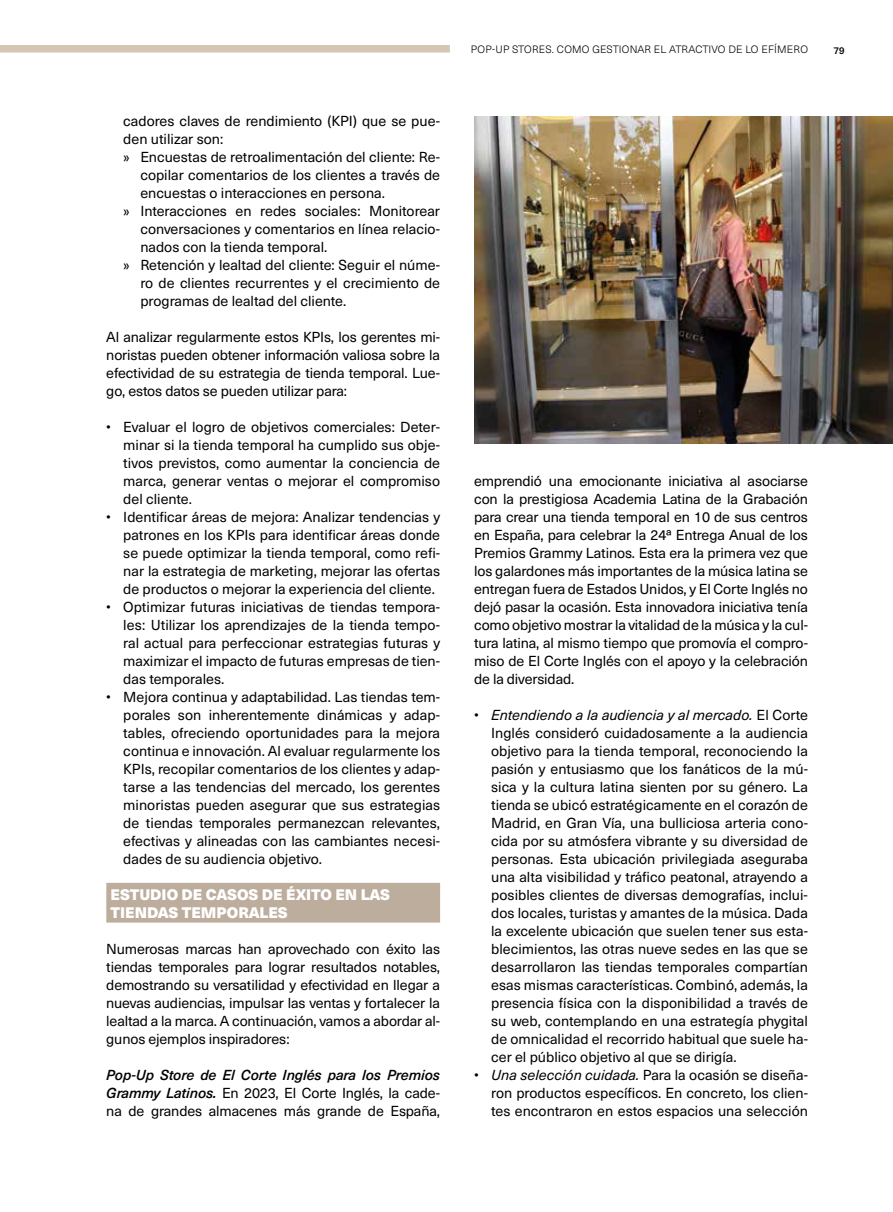
<style>
.page{position:relative;width:893px;height:1212px;background:#fff}
.page>*{position:absolute;margin:0;border:0;box-sizing:border-box;transform-origin:0 0}
.t1{font:900 15px/18px "Neue Haas Unica";color:#fff}
.t2{font:14.25px/18px "Neue Haas Unica";color:#000;text-align:justify}
.t3{font:300 10.5px "Neue Haas Unica";letter-spacing:.02em;color:#000}
.t4{font:500 9.75px "Neue Haas Unica";color:#000}
.s1{font-weight:500;font-style:italic}
.s2{font-style:italic}
</style>
<div class="page">
<div style="left:0;top:45px;width:450px;height:8px;background:#d6c5b3"></div>
<div style="left:106px;top:883px;width:334px;height:39px;background:#bdad9d"></div>
<img style="left:474px;top:116px;width:419px;height:328px">
<p class="t2" style="left:123px;top:111px;width:318px">cadores claves de rendimiento (KPI) que se pue-</p>
<p class="t2" style="left:123px;top:129px;width:102px">den utilizar son:</p>
<p class="t2" style="left:123px;top:147px;width:318px">» Encuestas de retroalimentación del cliente: Re-</p>
<p class="t2" style="left:140px;top:165px;width:301px">copilar comentarios de los clientes a través de</p>
<p class="t2" style="left:140px;top:183px;width:246px">encuestas o interacciones en persona.</p>
<p class="t2" style="left:123px;top:201px;width:318px">» Interacciones en redes sociales: Monitorear</p>
<p class="t2" style="left:140px;top:219px;width:301px">conversaciones y comentarios en línea relacio-</p>
<p class="t2" style="left:140px;top:237px;width:189px">nados con la tienda temporal.</p>
<p class="t2" style="left:123px;top:255px;width:318px">» Retención y lealtad del cliente: Seguir el núme-</p>
<p class="t2" style="left:140px;top:273px;width:301px">ro de clientes recurrentes y el crecimiento de</p>
<p class="t2" style="left:140px;top:291px;width:207px">programas de lealtad del cliente.</p>
<p class="t2" style="left:106px;top:327px;width:335px">Al analizar regularmente estos KPIs, los gerentes mi&shy;noristas pueden obtener información valiosa sobre la efectividad de su estrategia de tienda temporal. Lue&shy;go, estos datos se pueden utilizar para:</p>
<p class="t2" style="left:123px;top:417px;width:318px;text-indent:-17px">• Evaluar el logro de objetivos comerciales: Deter&shy;minar si la tienda temporal ha cumplido sus obje&shy;tivos previstos, como aumentar la conciencia de marca, generar ventas o mejorar el compromiso del cliente.</p>
<p class="t2" style="left:123px;top:507px;width:318px;text-indent:-17px">• Identificar áreas de mejora: Analizar tendencias y patrones en los KPIs para identificar áreas donde se puede optimizar la tienda temporal, como refi&shy;nar la estrategia de marketing, mejorar las ofertas de productos o mejorar la experiencia del cliente.</p>
<p class="t2" style="left:123px;top:597px;width:318px;text-indent:-17px">• Optimizar futuras iniciativas de tiendas tempora&shy;les: Utilizar los aprendizajes de la tienda tempo&shy;ral actual para perfeccionar estrategias futuras y maximizar el impacto de futuras empresas de tien&shy;das temporales.</p>
<p class="t2" style="left:123px;top:687px;width:318px;text-indent:-17px">• Mejora continua y adaptabilidad. Las tiendas tem&shy;porales son inherentemente dinámicas y adap&shy;tables, ofreciendo oportunidades para la mejora continua e innovación. Al evaluar regularmente los KPIs, recopilar comentarios de los clientes y adap&shy;tarse a las tendencias del mercado, los gerentes minoristas pueden asegurar que sus estrategias de tiendas temporales permanezcan relevantes, efectivas y alineadas con las cambiantes necesi&shy;dades de su audiencia objetivo.</p>
<p class="t1" style="left:111px;top:885px;width:281px">ESTUDIO DE CASOS DE ÉXITO EN LAS<br>TIENDAS TEMPORALES</p>
<p class="t2" style="left:106px;top:939px;width:335px">Numerosas marcas han aprovechado con éxito las tiendas temporales para lograr resultados notables, demostrando su versatilidad y efectividad en llegar a nuevas audiencias, impulsar las ventas y fortalecer la lealtad a la marca. A continuación, vamos a abordar al&shy;gunos ejemplos inspiradores:</p>
<p class="t2" style="left:106px;top:1065px;width:335px"><span class="s1">Pop-Up Store de El Corte Inglés para los Premios Grammy Latinos.</span> En 2023, El Corte Inglés, la cade&shy;na de grandes almacenes más grande de España,</p>
<p class="t3" style="left:471px;top:41px;width:338px">POP-UP STORES. COMO GESTIONAR EL ATRACTIVO DE LO EFÍMERO</p>
<p class="t4" style="left:833px;top:43px;width:13px">79</p>
<p class="t2" style="left:474px;top:471px;width:335px">emprendió una emocionante iniciativa al asociarse con la prestigiosa Academia Latina de la Grabación para crear una tienda temporal en 10 de sus centros en España, para celebrar la 24ª Entrega Anual de los Premios Grammy Latinos. Esta era la primera vez que los galardones más importantes de la música latina se entregan fuera de Estados Unidos, y El Corte Inglés no dejó pasar la ocasión. Esta innovadora iniciativa tenía como objetivo mostrar la vitalidad de la música y la cul&shy;tura latina, al mismo tiempo que promovía el compro&shy;miso de El Corte Inglés con el apoyo y la celebración de la diversidad.</p>
<p class="t2" style="left:491px;top:705px;width:318px;text-indent:-17px"><span class="s2">• Entendiendo a la audiencia y al mercado.</span> El Corte Inglés consideró cuidadosamente a la audiencia objetivo para la tienda temporal, reconociendo la pasión y entusiasmo que los fanáticos de la mú&shy;sica y la cultura latina sienten por su género. La tienda se ubicó estratégicamente en el corazón de Madrid, en Gran Vía, una bulliciosa arteria cono&shy;cida por su atmósfera vibrante y su diversidad de personas. Esta ubicación privilegiada aseguraba una alta visibilidad y tráfico peatonal, atrayendo a posibles clientes de diversas demografías, inclui&shy;dos locales, turistas y amantes de la música. Dada la excelente ubicación que suelen tener sus esta&shy;blecimientos, las otras nueve sedes en las que se desarrollaron las tiendas temporales compartían esas mismas características. Combinó, además, la presencia física con la disponibilidad a través de su web, contemplando en una estrategía phygital de omnicalidad el recorrido habitual que suele ha&shy;cer el público objetivo al que se dirigía.</p>
<p class="t2" style="left:491px;top:1065px;width:318px;text-indent:-17px"><span class="s2">• Una selección cuidada.</span> Para la ocasión se diseña&shy;ron productos específicos. En concreto, los clien&shy;tes encontraron en estos espacios una selección</p>
</div>
